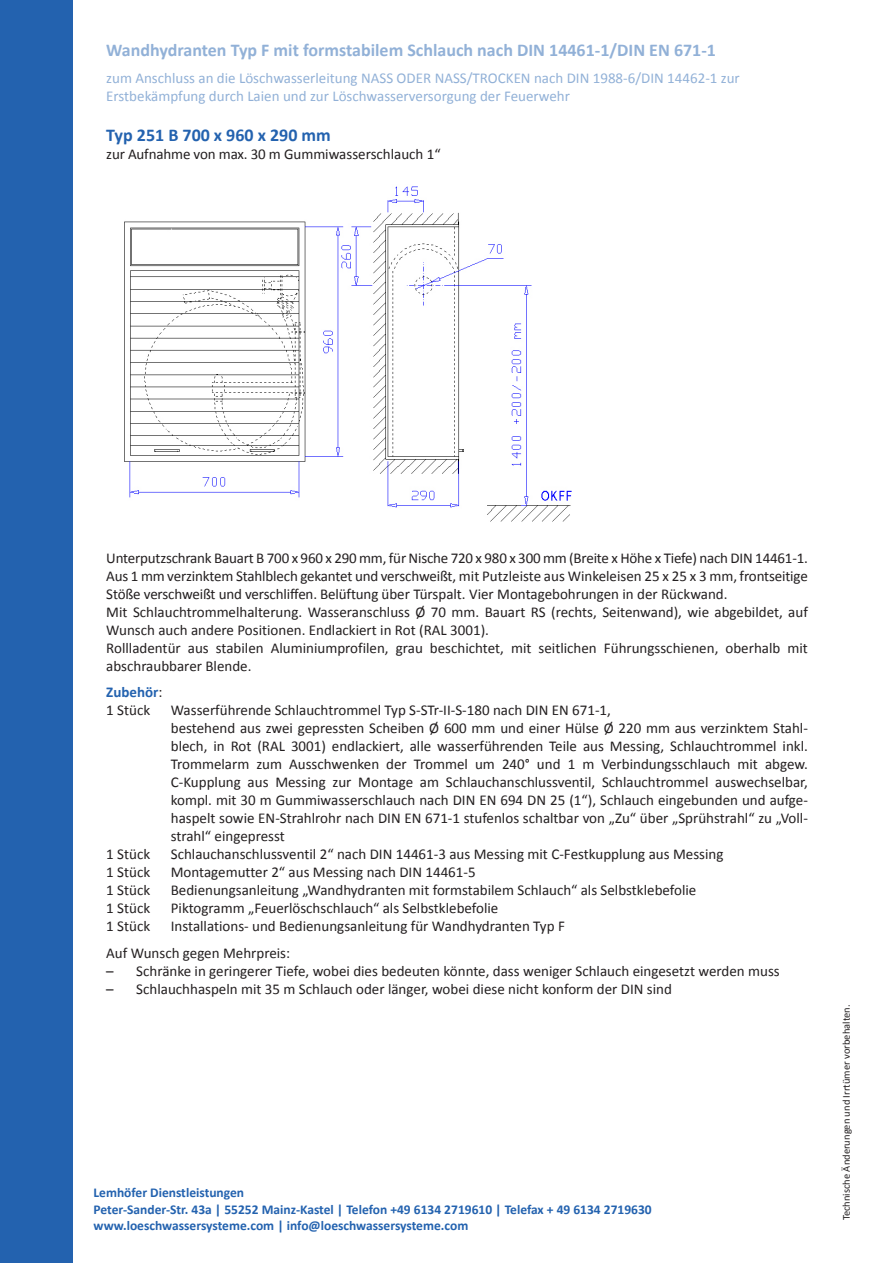
<style>
.page{position:relative;width:893px;height:1263px;background:#fff}
.page>*{position:absolute;margin:0;border:0;box-sizing:border-box;transform-origin:0 0}
.t1{font:700 18px "Calibri";color:#2362af}
.t2{font:15px/18px "Calibri";color:#231f20;text-align:justify}
.t3{font:15px/18px "Calibri";color:#2362af}
.t4{font:700 15px "Calibri";color:#2362af}
.t5{font:700 13.5px/16.5px "Calibri";color:#2362af}
.t6{font:10.5px "Calibri";color:#231f20}
.s1{font-weight:400;color:#231f20}
</style>
<div class="page">
<div style="left:0;top:0;width:72px;height:1263px;background:#2362af"></div>
<img style="left:124px;top:186px;width:448px;height:336px">
<p class="t1" style="left:106px;top:39px;width:611px">Wandhydranten Typ F mit formstabilem Schlauch nach DIN 14461-1/DIN EN 671-1</p>
<p class="t3" style="left:106px;top:69px;width:635px">zum Anschluss an die Löschwasserleitung NASS ODER NASS/TROCKEN nach DIN 1988-6/DIN 14462-1 zur<br>Erstbekämpfung durch Laien und zur Löschwasserversorgung der Feuerwehr</p>
<p class="t1" style="left:106px;top:124px;width:226px">Typ 251 B 700 x 960 x 290 mm</p>
<p class="t2" style="left:106px;top:145px;width:336px">zur Aufnahme von max. 30 m Gummiwasserschlauch 1“</p>
<p class="t2" style="left:106px;top:549px;width:703px">Unterputzschrank Bauart B 700 x 960 x 290 mm, für Nische 720 x 980 x 300 mm (Breite x Höhe x Tiefe) nach DIN 14461-1.<br>Aus 1 mm verzinktem Stahlblech gekantet und verschweißt, mit Putzleiste aus Winkeleisen 25 x 25 x 3 mm, frontseitige Stöße verschweißt und verschliffen. Belüftung über Türspalt. Vier Montagebohrungen in der Rückwand.</p>
<p class="t2" style="left:106px;top:603px;width:703px">Mit Schlauchtrommelhalterung. Wasseranschluss Ø 70 mm. Bauart RS (rechts, Seitenwand), wie abgebildet, auf<br>Wunsch auch andere Positionen. Endlackiert in Rot (RAL 3001).</p>
<p class="t2" style="left:106px;top:639px;width:703px">Rollladentür aus stabilen Aluminiumprofilen, grau beschichtet, mit seitlichen Führungsschienen, oberhalb mit abschraubbarer Blende.</p>
<p class="t4" style="left:106px;top:683px;width:58px">Zubehör<span class="s1">:</span></p>
<p class="t2" style="left:106px;top:701px;width:45px">1 Stück</p>
<p class="t2" style="left:171px;top:701px;width:442px">Wasserführende Schlauchtrommel Typ S-STr-II-S-180 nach DIN EN 671-1,</p>
<p class="t2" style="left:171px;top:719px;width:639px">bestehend aus zwei gepressten Scheiben Ø 600 mm und einer Hülse Ø 220 mm aus verzinktem Stahl&shy;blech, in Rot (RAL 3001) endlackiert, alle wasserführenden Teile aus Messing, Schlauchtrommel inkl.<br>Trommelarm zum Ausschwenken der Trommel um 240° und 1 m Verbindungsschlauch mit abgew.<br>C-Kupplung aus Messing zur Montage am Schlauchanschlussventil, Schlauchtrommel auswechselbar, kompl. mit 30 m Gummiwasserschlauch nach DIN EN 694 DN 25 (1“), Schlauch eingebunden und aufge&shy;haspelt sowie EN-Strahlrohr nach DIN EN 671-1 stufenlos schaltbar von „Zu“ über „Sprühstrahl“ zu „Voll&shy;strahl“ eingepresst</p>
<p class="t2" style="left:106px;top:845px;width:45px">1 Stück</p>
<p class="t2" style="left:171px;top:845px;width:554px">Schlauchanschlussventil 2“ nach DIN 14461-3 aus Messing mit C-Festkupplung aus Messing</p>
<p class="t2" style="left:106px;top:863px;width:45px">1 Stück</p>
<p class="t2" style="left:171px;top:863px;width:306px">Montagemutter 2“ aus Messing nach DIN 14461-5</p>
<p class="t2" style="left:106px;top:881px;width:45px">1 Stück</p>
<p class="t2" style="left:171px;top:881px;width:527px">Bedienungsanleitung „Wandhydranten mit formstabilem Schlauch“ als Selbstklebefolie</p>
<p class="t2" style="left:106px;top:899px;width:45px">1 Stück</p>
<p class="t2" style="left:171px;top:899px;width:329px">Piktogramm „Feuerlöschschlauch“ als Selbstklebefolie</p>
<p class="t2" style="left:106px;top:917px;width:45px">1 Stück</p>
<p class="t2" style="left:171px;top:917px;width:396px">Installations- und Bedienungsanleitung für Wandhydranten Typ F</p>
<p class="t2" style="left:106px;top:944px;width:185px">Auf Wunsch gegen Mehrpreis:</p>
<p class="t2" style="left:106px;top:962px;width:675px">– Schränke in geringerer Tiefe, wobei dies bedeuten könnte, dass weniger Schlauch eingesetzt werden muss</p>
<p class="t2" style="left:106px;top:980px;width:567px">– Schlauchhaspeln mit 35 m Schlauch oder länger, wobei diese nicht konform der DIN sind</p>
<p class="t5" style="left:94px;top:1184px;width:560px">Lemhöfer Dienstleistungen<br>Peter-Sander-Str. 43a | 55252 Mainz-Kastel | Telefon +49 6134 2719610 | Telefax + 49 6134 2719630 www.loeschwassersysteme.com | info@loeschwassersysteme.com</p>
<p class="t6" style="left:840px;top:1220px;width:217px;rotate:-90deg">Technische Änderungen und Irrtümer vorbehalten.</p>
</div>
